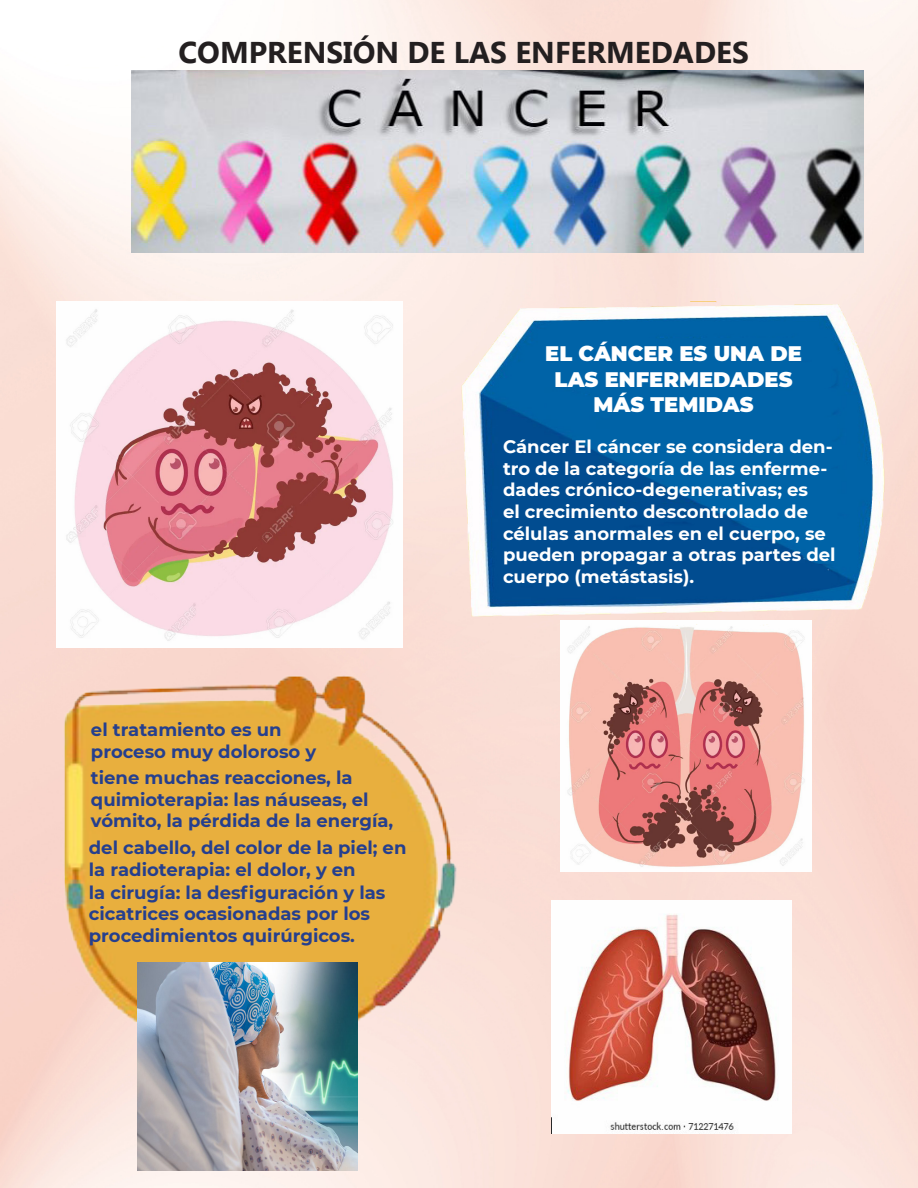
<style>
.page{position:relative;width:918px;height:1188px;background:#fff}
.page>*{position:absolute;margin:0;border:0;box-sizing:border-box;transform-origin:0 0}
.t1{font:700 30px "Myanmar Text";color:#231f20}
.t2{font:900 21px/25.2px "Montserrat";color:#fff;text-align:center}
.t3{font:700 18px/21.6px "Montserrat";color:#253f8e}
.t4{font:700 18px/21.6px "Montserrat";color:#fff}
</style>
<div class="page">
<img style="left:0;top:0;width:918px;height:1188px">
<img style="left:57px;top:302px;width:346px;height:346px">
<img style="left:560px;top:626px;width:252px;height:246px">
<img style="left:551px;top:900px;width:241px;height:234px">
<img style="left:454px;top:302px;width:443px;height:324px">
<img style="left:131px;top:70px;width:733px;height:183px">
<img style="left:35px;top:669px;width:444px;height:395px">
<img style="left:137px;top:962px;width:220px;height:208px">
<p class="t1" style="left:179px;top:35px;width:572px">COMPRENSIÓN DE LAS ENFERMEDADES</p>
<p class="t2" style="left:545px;top:340px;width:258px">EL CÁNCER ES UNA DE<br>LAS ENFERMEDADES<br>MÁS TEMIDAS</p>
<p class="t3" style="left:91px;top:718px;width:227px">el tratamiento es un proceso muy doloroso y</p>
<p class="t3" style="left:91px;top:766px;width:304px">tiene muchas reacciones, la quimioterapia: las náuseas, el vómito, la pérdida de la energía,</p>
<p class="t3" style="left:89px;top:836px;width:319px">del cabello, del color de la piel; en la radioterapia: el dolor, y en</p>
<p class="t3" style="left:89px;top:881px;width:298px">la cirugía: la desfiguración y las cicatrices ocasionadas por los procedimientos quirúrgicos.</p>
<p class="t4" style="left:503px;top:435px;width:334px">Cáncer El cáncer se considera den&shy;tro de la categoría de las enferme&shy;dades crónico-degenerativas; es<br>el crecimiento descontrolado de células anormales en el cuerpo, se pueden propagar a otras partes del cuerpo (metástasis).</p>
</div>
